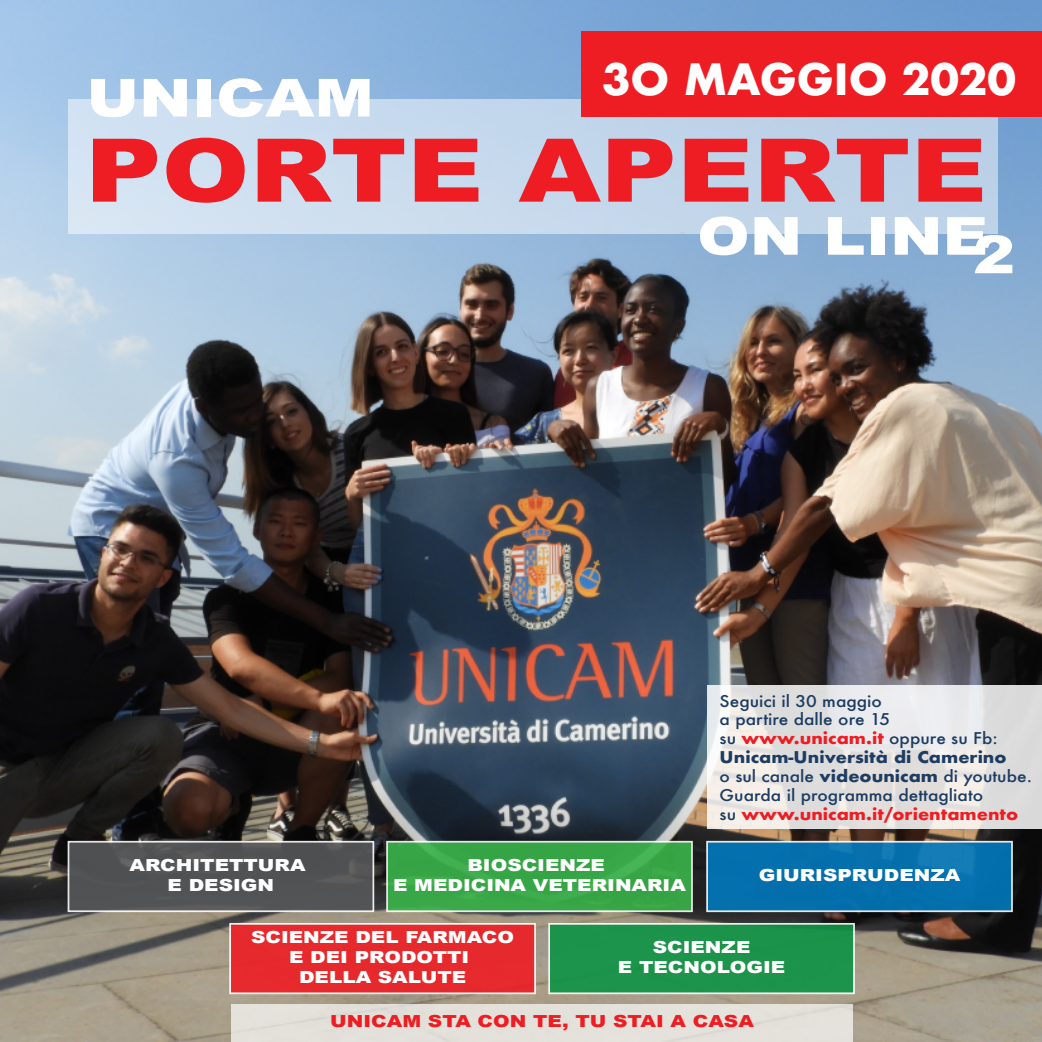
<style>
.page{position:relative;width:1042px;height:1042px;background:#fff}
.page>*{position:absolute;margin:0;border:0;box-sizing:border-box;transform-origin:0 0}
.t1{font:900 87.85px "Arial";color:#ee1d23;scale:1.2 1}
.t2{font:900 52.5px "Arial";color:#fff;scale:1.2 1}
.t3{font:700 42px "Futura";color:#fff}
.t4{font:900 16.62px/19.9px "Arial";color:#fff;text-align:center;scale:1.2 1}
.t5{font:900 16.62px "Arial";color:#ee1d23;scale:1.2 1}
.t6{font:500 15.75px/18.9px "Futura";color:#1d3c62;scale:1.1 1}
.s1{font-weight:700;color:#ee1d23}
.s2{font-weight:700}
</style>
<div class="page">
<img style="left:0;top:0;width:1042px;height:1042px">
<div style="left:68px;top:99px;width:930px;height:134px;background:linear-gradient(to right,#d4e3f3,#b9cee6)"></div>
<div style="left:231px;top:1005px;width:622px;height:37px;background:#e4e1db"></div>
<div style="left:581px;top:31px;width:461px;height:86px;background:#ee1d23"></div>
<div style="left:68px;top:841px;width:306px;height:71px;background:#57585a;border:2px solid #fff"></div>
<div style="left:386px;top:841px;width:307px;height:71px;background:#37a546;border:2px solid #fff"></div>
<svg style="left:706px;top:841px;width:307px;height:71px;background:#1276b0"></svg>
<div style="left:229px;top:923px;width:307px;height:71px;background:#e6292d;border:2px solid #fff"></div>
<div style="left:548px;top:923px;width:307px;height:71px;background:#1c944a;border:2px solid #fff"></div>
<svg style="left:707px;top:685px;width:335px;height:144px;background:#e6e4e3"></svg>
<h2 class="t2" style="left:86px;top:60px;width:241px">UNICAM</h2>
<h3 class="t3" style="left:602px;top:49px;width:415px">3O MAGGIO 2020</h3>
<h1 class="t1" style="left:85px;top:106px;width:753px">PORTE APERTE</h1>
<h2 class="t2" style="left:697px;top:198px;width:244px">ON LINE</h2>
<h2 class="t2" style="left:973px;top:216px;width:37px">2</h2>
<p class="t6" style="left:719px;top:691px;width:286px">Seguici il 30 maggio<br>a partire dalle ore 15<br>su <span class="s1">www.unicam.it</span> oppure su Fb:<br><span class="s2">Unicam-Università di Camerino<br></span>o sul canale <span class="s2">videounicam</span> di youtube.<br>Guarda il programma dettagliato<br>su <span class="s1">www.unicam.it/orientamento</span></p>
<p class="t4" style="left:130px;top:854px;width:148px">ARCHITETTURA<br>E DESIGN</p>
<p class="t4" style="left:393px;top:854px;width:245px">BIOSCIENZE<br>E MEDICINA VETERINARIA</p>
<p class="t4" style="left:759px;top:864px;width:170px">GIURISPRUDENZA</p>
<p class="t4" style="left:251px;top:927px;width:221px">SCIENZE DEL FARMACO<br>E DEI PRODOTTI<br>DELLA SALUTE</p>
<p class="t4" style="left:618px;top:937px;width:141px">SCIENZE<br>E TECNOLOGIE</p>
<p class="t5" style="left:330px;top:1009px;width:354px">UNICAM STA CON TE, TU STAI A CASA</p>
</div>
